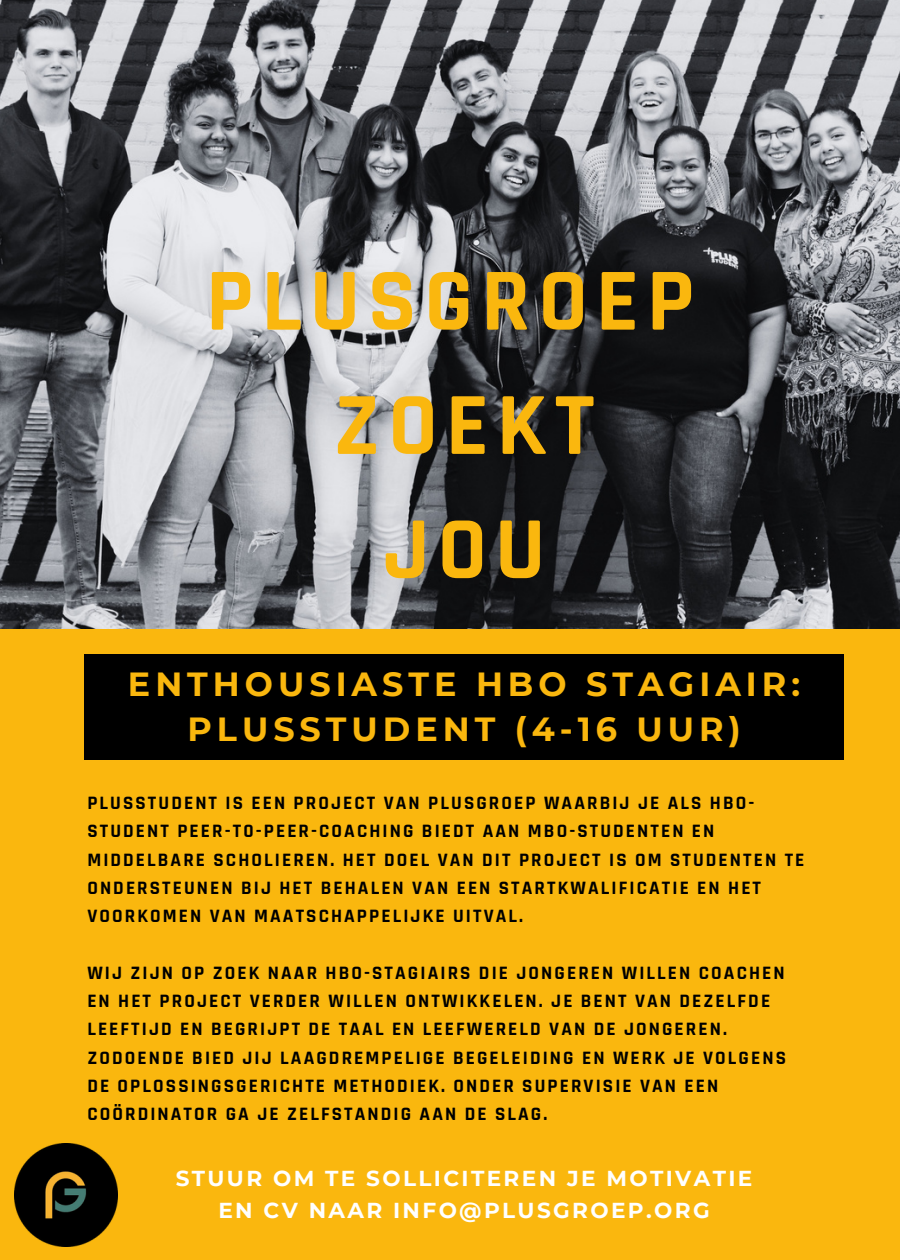
<style>
.page{position:relative;width:900px;height:1260px;background:#fab70e}
.page>*{position:absolute;margin:0;border:0;box-sizing:border-box;transform-origin:0 0}
.t1{font:700 89.5px "Rajdhani";letter-spacing:.09em;color:#fab70e}
.t2{font:700 33.5px/45px "Montserrat";letter-spacing:.15em;color:#fab70e;text-align:center}
.t3{font:700 21.5px/32.5px "Montserrat";letter-spacing:.11em;color:#fff;text-align:center}
.t4{font:700 19.25px/28.2px "Rajdhani";letter-spacing:.11em;color:#000}
</style>
<div class="page">
<img style="left:0;top:0;width:900px;height:629px">
<div style="left:85px;top:655px;width:759px;height:105px;background:#000"></div>
<img style="left:14px;top:1143px;width:103px;height:103px">
<p class="t1" style="left:206px;top:246px;width:490px">PLUSGROEP</p>
<p class="t1" style="left:334px;top:371px;width:262px">ZOEKT</p>
<p class="t1" style="left:383px;top:495px;width:164px">JOU</p>
<p class="t2" style="left:128px;top:661px;width:674px">ENTHOUSIASTE HBO STAGIAIR:<br>PLUSSTUDENT (4-16 UUR)</p>
<p class="t4" style="left:87px;top:789px;width:719px">PLUSSTUDENT IS EEN PROJECT VAN PLUSGROEP WAARBIJ JE ALS HBO-STUDENT PEER-T0-PEER-COACHING BIEDT AAN MBO-STUDENTEN EN MIDDELBARE SCHOLIEREN. HET DOEL VAN DIT PROJECT IS OM STUDENTEN TE ONDERSTEUNEN BIJ HET BEHALEN VAN EEN STARTKWALIFICATIE EN HET VOORKOMEN VAN MAATSCHAPPELIJKE UITVAL.</p>
<p class="t4" style="left:87px;top:959px;width:700px">WIJ ZIJN OP ZOEK NAAR HBO-STAGIAIRS DIE JONGEREN WILLEN COACHEN EN HET PROJECT VERDER WILLEN ONTWIKKELEN. JE BENT VAN DEZELFDE LEEFTIJD EN BEGRIJPT DE TAAL EN LEEFWERELD VAN DE JONGEREN.<br>ZODOENDE BIED JIJ LAAGDREMPELIGE BEGELEIDING EN WERK JE VOLGENS DE OPLOSSINGSGERICHTE METHODIEK. ONDER SUPERVISIE VAN EEN COÖRDINATOR GA JE ZELFSTANDIG AAN DE SLAG.</p>
<p class="t3" style="left:176px;top:1162px;width:578px">STUUR OM TE SOLLICITEREN JE MOTIVATIE<br>EN CV NAAR INFO@PLUSGROEP.ORG</p>
</div>
